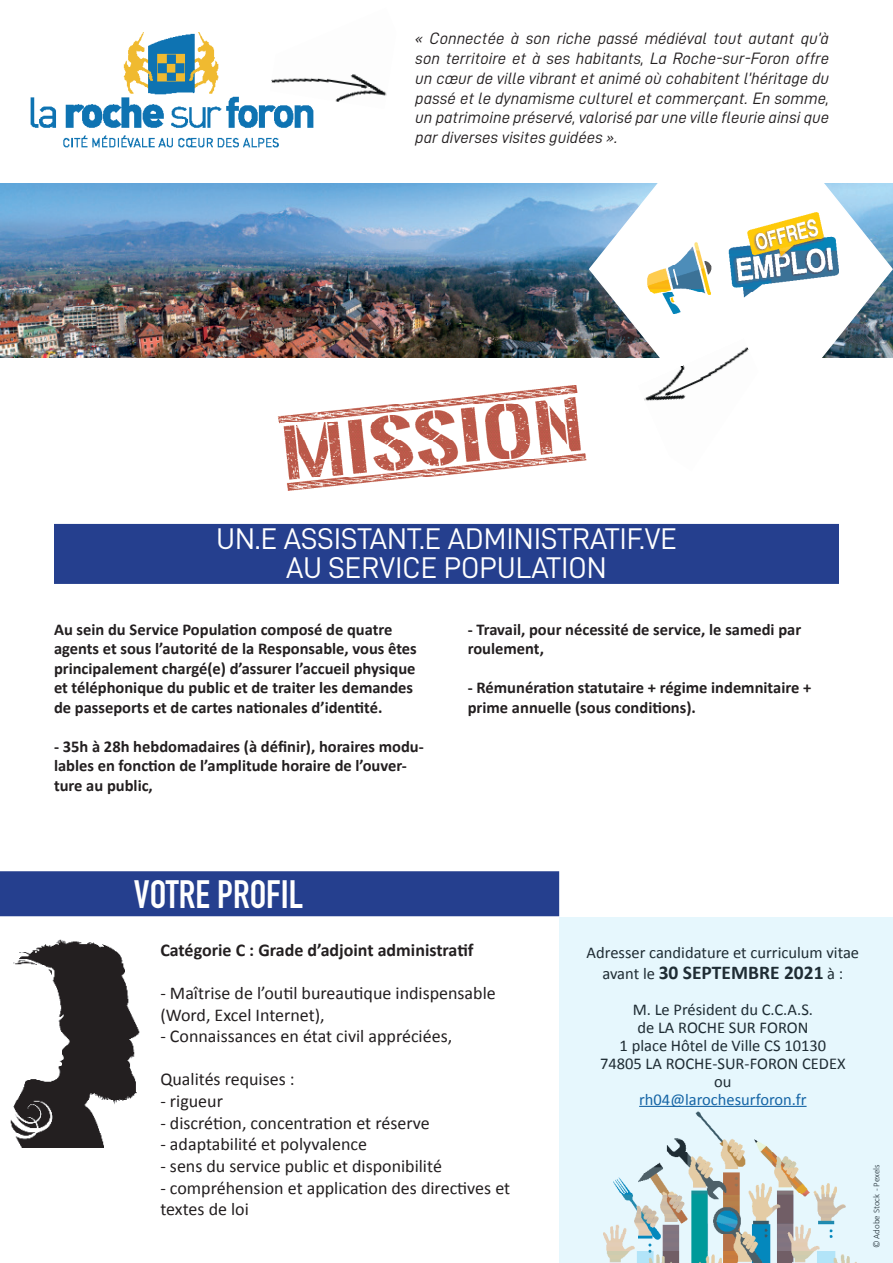
<style>
.page{position:relative;width:893px;height:1263px;background:#fff}
.page>*{position:absolute;margin:0;border:0;box-sizing:border-box;transform-origin:0 0}
.t1{font:700 39px "DIN Condensed";color:#fff}
.t2{font:30px/28.5px "D DIN";color:#fff;text-align:center}
.t3{font:700 19.5px "Calibri";color:#231f20}
.t4{font:18px/21.6px "Calibri";color:#231f20}
.t5{font:700 18px "Calibri";color:#231f20}
.t6{font:700 16.5px/19.5px "Calibri";color:#231f20}
.t7{font:16.5px/19.8px "D DIN Italic";color:#231f20;text-align:justify}
.t8{font:16.5px/18px "Calibri";color:#231f20;text-align:center}
.t9{font:16.5px "Calibri";color:#175d9e}
.t10{font:300 9px "Calibri";color:#231f20}
.s1{font-weight:400;font-size:16.5px}
</style>
<div class="page">
<div style="left:54px;top:524px;width:785px;height:31px;background:#253f8e"></div>
<div style="left:54px;top:552px;width:785px;height:32px;background:#253f8e"></div>
<img style="left:31px;top:33px;width:282px;height:114px">
<img style="left:0;top:184px;width:588px;height:174px">
<img style="left:588px;top:183px;width:305px;height:175px">
<img style="left:643px;top:213px;width:196px;height:108px">
<img style="left:278px;top:386px;width:309px;height:105px">
<img style="left:638px;top:338px;width:120px;height:63px">
<img style="left:270px;top:33px;width:117px;height:76px">
<img style="left:10px;top:939px;width:130px;height:208px">
<div style="left:0;top:871px;width:559px;height:45px;background:#253f8e"></div>
<svg style="left:559px;top:917px;width:334px;height:346px;background:#dcecf0"></svg>
<p class="t7" style="left:415px;top:28px;width:415px">« Connectée à son riche passé médiéval tout autant qu’à son territoire et à ses habitants, La Roche-sur-Foron offre un cœur de ville vibrant et animé où cohabitent l’héritage du passé et le dynamisme culturel et commerçant. En somme, un patrimoine préservé, valorisé par une ville fleurie ainsi que par diverses visites guidées ».</p>
<h2 class="t2" style="left:216px;top:524px;width:462px">UN.E ASSISTANT.E ADMINISTRATIF.VE<br>AU SERVICE POPULATION</h2>
<p class="t6" style="left:54px;top:619px;width:364px">Au sein du Service Population composé de quatre agents et sous l’autorité de la Responsable, vous êtes principalement chargé(e) d’assurer l’accueil physique et téléphonique du public et de traiter les demandes de passeports et de cartes nationales d’identité.</p>
<p class="t6" style="left:54px;top:736px;width:371px">- 35h à 28h hebdomadaires (à définir), horaires modu&shy;lables en fonction de l’amplitude horaire de l’ouver&shy;ture au public,</p>
<p class="t6" style="left:468px;top:619px;width:335px">- Travail, pour nécessité de service, le samedi par roulement,</p>
<p class="t6" style="left:468px;top:677px;width:345px">- Rémunération statutaire + régime indemnitaire + prime annuelle (sous conditions).</p>
<h1 class="t1" style="left:134px;top:868px;width:171px">VOTRE PROFIL</h1>
<p class="t5" style="left:160px;top:937px;width:315px">Catégorie C : Grade d’adjoint administratif</p>
<p class="t4" style="left:160px;top:982px;width:337px">- Maîtrise de l’outil bureautique indispensable (Word, Excel Internet),</p>
<p class="t4" style="left:160px;top:1025px;width:293px">- Connaissances en état civil appréciées,</p>
<p class="t4" style="left:160px;top:1068px;width:136px">Qualités requises :</p>
<p class="t4" style="left:160px;top:1090px;width:64px">- rigueur</p>
<p class="t4" style="left:160px;top:1111px;width:271px">- discrétion, concentration et réserve</p>
<p class="t4" style="left:160px;top:1133px;width:208px">- adaptabilité et polyvalence</p>
<p class="t4" style="left:160px;top:1154px;width:283px">- sens du service public et disponibilité</p>
<p class="t4" style="left:160px;top:1176px;width:351px">- compréhension et application des directives et textes de loi</p>
<p class="t8" style="left:587px;top:942px;width:274px">Adresser candidature et curriculum vitae</p>
<p class="t3" style="left:602px;top:958px;width:242px"><span class="s1">avant le</span> 30 SEPTEMBRE 2021 <span class="s1">à :</span></p>
<p class="t8" style="left:600px;top:999px;width:247px">M. Le Président du C.C.A.S.<br>de LA ROCHE SUR FORON<br>1 place Hôtel de Ville CS 10130<br>74805 LA ROCHE-SUR-FORON CEDEX ou</p>
<p class="t9" style="left:639px;top:1087px;width:169px">rh04@larochesurforon.fr</p>
<p class="t10" style="left:871px;top:1248px;width:85px;rotate:-90deg">© Adobe Stock - Pexels</p>
</div>
